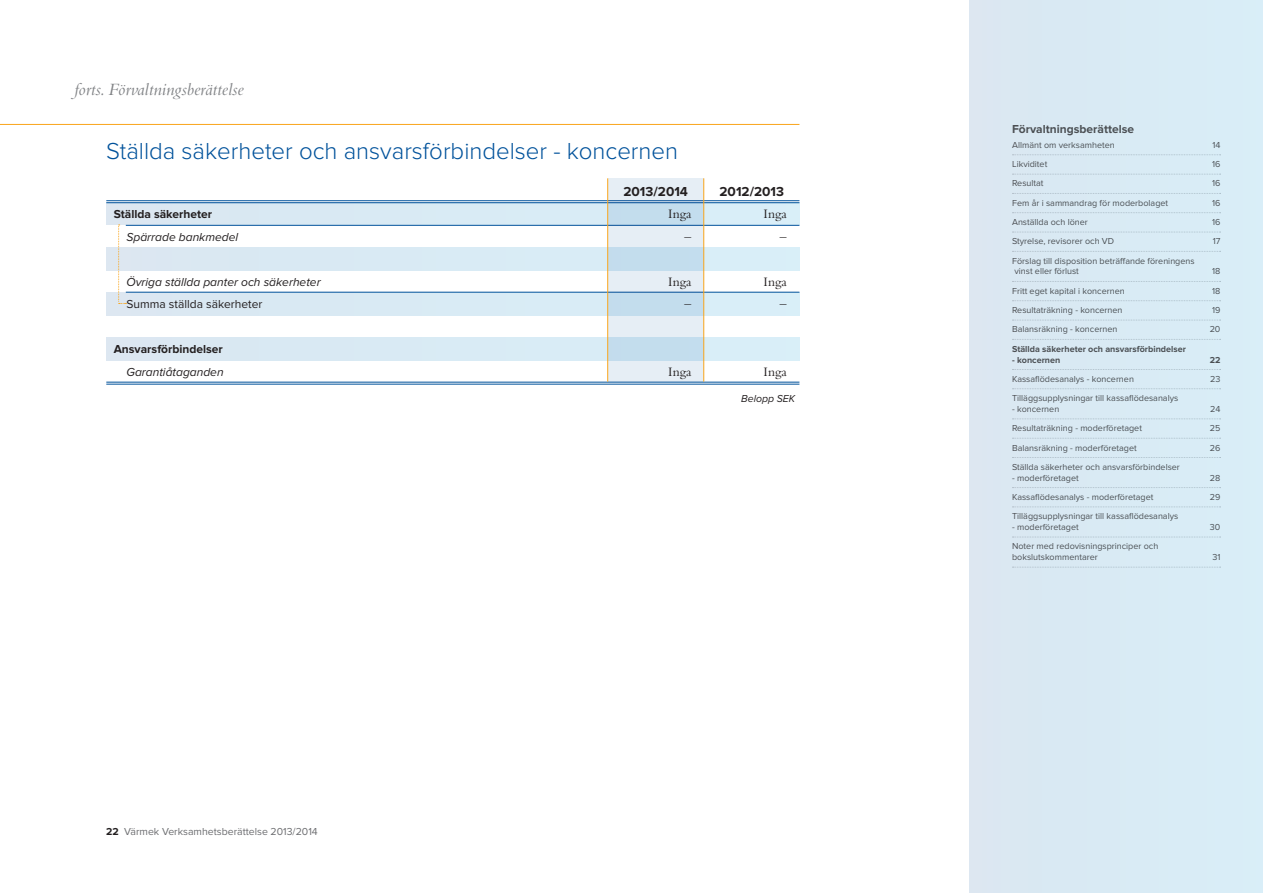
<style>
.page{position:relative;width:1263px;height:893px;background:#fff}
.page>*{position:absolute;margin:0;border:0;box-sizing:border-box;transform-origin:0 0}
.t1{font:300 24px "Proxima Nova";color:#01529b}
.t2{font:italic 18px "Bembo";color:#808285}
.t3{font:13.5px/22.5px "Bembo";color:#231f20;text-align:right}
.t4{font:700 13.5px "Proxima Nova";color:#231f20}
.t5{font:italic 12px "Proxima Nova";color:#231f20}
.t6{font:700 12px "Proxima Nova";color:#231f20}
.t7{font:12px "Proxima Nova";color:#231f20}
.t8{font:10.5px "Proxima Nova";color:#6c6d70}
.t9{font:italic 10.5px "Proxima Nova";color:#231f20}
.t10{font:9px/10.8px "Proxima Nova";color:#231f20}
.t11{font:700 9px "Proxima Nova";color:#231f20}
.s1{font-weight:700;color:#231f20}
</style>
<div class="page">
<hr style="left:0;top:124px;width:799px;height:1px;background:#f9a51b">
<div style="left:106px;top:202px;width:693px;height:23px;background:#d9eaf4"></div>
<div style="left:106px;top:293px;width:693px;height:22px;background:#d9eaf4"></div>
<div style="left:106px;top:247px;width:693px;height:23px;background:#d9eaf4"></div>
<div style="left:106px;top:338px;width:693px;height:22px;background:#d9eaf4"></div>
<hr style="left:126px;top:225px;width:673px;height:1px;background:#01529b">
<hr style="left:126px;top:292px;width:673px;height:1px;background:#01529b">
<hr style="left:106px;top:200px;width:693px;height:1px;background:#01529b">
<hr style="left:106px;top:202px;width:693px;height:1px;background:#01529b">
<hr style="left:106px;top:382px;width:693px;height:1px;background:#01529b">
<hr style="left:106px;top:384px;width:693px;height:1px;background:#01529b">
<svg style="left:608px;top:178px;width:95px;height:204px;background:#d1e2ee"></svg>
<hr style="left:703px;top:178px;width:1px;height:204px;background:#f9a51b">
<hr style="left:607px;top:178px;width:1px;height:204px;background:#f9a51b">
<svg style="left:118px;top:225px;width:8px;height:79px"></svg>
<div style="left:969px;top:0;width:294px;height:893px;background:#d9eaf4"></div>
<svg style="left:1012px;top:154px;width:209px;height:1px"></svg>
<svg style="left:1012px;top:174px;width:209px;height:1px"></svg>
<svg style="left:1012px;top:193px;width:209px;height:1px"></svg>
<svg style="left:1012px;top:212px;width:209px;height:1px"></svg>
<svg style="left:1012px;top:232px;width:209px;height:1px"></svg>
<svg style="left:1012px;top:251px;width:209px;height:1px"></svg>
<svg style="left:1012px;top:281px;width:209px;height:1px"></svg>
<svg style="left:1012px;top:300px;width:209px;height:1px"></svg>
<svg style="left:1012px;top:320px;width:209px;height:1px"></svg>
<svg style="left:1012px;top:339px;width:209px;height:1px"></svg>
<svg style="left:1012px;top:369px;width:209px;height:1px"></svg>
<svg style="left:1012px;top:388px;width:209px;height:1px"></svg>
<svg style="left:1012px;top:418px;width:209px;height:1px"></svg>
<svg style="left:1012px;top:438px;width:209px;height:1px"></svg>
<svg style="left:1012px;top:457px;width:209px;height:1px"></svg>
<svg style="left:1012px;top:487px;width:209px;height:1px"></svg>
<svg style="left:1012px;top:506px;width:209px;height:1px"></svg>
<svg style="left:1012px;top:537px;width:209px;height:1px"></svg>
<svg style="left:1012px;top:567px;width:209px;height:1px"></svg>
<h2 class="t2" style="left:74px;top:78px;width:171px">forts. Förvaltningsberättelse</h2>
<h1 class="t1" style="left:106px;top:138px;width:573px">Ställda säkerheter och ansvarsförbindelser - koncernen</h1>
<h3 class="t6" style="left:114px;top:207px;width:100px">Ställda säkerheter</h3>
<h3 class="t5" style="left:126px;top:230px;width:113px">Spärrade bankmedel</h3>
<h3 class="t5" style="left:126px;top:275px;width:196px">Övriga ställda panter och säkerheter</h3>
<h3 class="t7" style="left:126px;top:297px;width:137px">Summa ställda säkerheter</h3>
<h3 class="t6" style="left:114px;top:342px;width:111px">Ansvarsförbindelser</h3>
<h3 class="t5" style="left:126px;top:365px;width:99px">Garantiåtaganden</h3>
<h3 class="t4" style="left:623px;top:183px;width:66px">2013/2014</h3>
<h3 class="t3" style="left:668px;top:202px;width:25px">Inga –</h3>
<h3 class="t3" style="left:668px;top:270px;width:25px">Inga –</h3>
<h3 class="t3" style="left:668px;top:360px;width:25px">Inga</h3>
<h3 class="t4" style="left:719px;top:183px;width:66px">2012/2013</h3>
<h3 class="t3" style="left:763px;top:202px;width:25px">Inga –</h3>
<h3 class="t3" style="left:763px;top:270px;width:25px">Inga –</h3>
<h3 class="t3" style="left:763px;top:360px;width:25px">Inga</h3>
<p class="t9" style="left:741px;top:393px;width:56px">Belopp SEK</p>
<p class="t8" style="left:106px;top:826px;width:213px"><span class="s1">22</span> Värmek Verksamhetsberättelse 2013/2014</p>
<h3 class="t6" style="left:1012px;top:122px;width:124px">Förvaltningsberättelse</h3>
<p class="t10" style="left:1012px;top:140px;width:104px">Allmänt om verksamheten</p>
<p class="t10" style="left:1212px;top:140px;width:10px">14</p>
<p class="t10" style="left:1012px;top:159px;width:37px">Likviditet</p>
<p class="t10" style="left:1212px;top:159px;width:10px">16</p>
<p class="t10" style="left:1012px;top:178px;width:33px">Resultat</p>
<p class="t10" style="left:1212px;top:178px;width:10px">16</p>
<p class="t10" style="left:1012px;top:197px;width:158px">Fem år i sammandrag för moderbolaget</p>
<p class="t10" style="left:1212px;top:197px;width:10px">16</p>
<p class="t10" style="left:1012px;top:217px;width:77px">Anställda och löner</p>
<p class="t10" style="left:1212px;top:217px;width:10px">16</p>
<p class="t10" style="left:1012px;top:236px;width:104px">Styrelse, revisorer och VD</p>
<p class="t10" style="left:1213px;top:236px;width:9px">17</p>
<p class="t10" style="left:1012px;top:255px;width:184px">Förslag till disposition beträffande föreningens vinst eller förlust</p>
<p class="t10" style="left:1212px;top:266px;width:10px">18</p>
<p class="t10" style="left:1012px;top:286px;width:114px">Fritt eget kapital i koncernen</p>
<p class="t10" style="left:1212px;top:286px;width:10px">18</p>
<p class="t10" style="left:1012px;top:305px;width:112px">Resultaträkning - koncernen</p>
<p class="t10" style="left:1212px;top:305px;width:10px">19</p>
<p class="t10" style="left:1012px;top:324px;width:107px">Balansräkning - koncernen</p>
<p class="t10" style="left:1210px;top:324px;width:12px">20</p>
<p class="t11" style="left:1012px;top:343px;width:175px">Ställda säkerheter och ansvarsförbindelser</p>
<p class="t11" style="left:1012px;top:354px;width:50px">- koncernen</p>
<p class="t11" style="left:1210px;top:354px;width:12px">22</p>
<p class="t10" style="left:1012px;top:374px;width:123px">Kassaflödesanalys - koncernen</p>
<p class="t10" style="left:1210px;top:374px;width:12px">23</p>
<p class="t10" style="left:1012px;top:393px;width:168px">Tilläggsupplysningar till kassaflödesanalys</p>
<p class="t10" style="left:1012px;top:404px;width:49px">- koncernen</p>
<p class="t10" style="left:1210px;top:404px;width:12px">24</p>
<p class="t10" style="left:1012px;top:423px;width:131px">Resultaträkning - moderföretaget</p>
<p class="t10" style="left:1210px;top:423px;width:12px">25</p>
<p class="t10" style="left:1012px;top:442px;width:126px">Balansräkning - moderföretaget</p>
<p class="t10" style="left:1210px;top:442px;width:12px">26</p>
<p class="t10" style="left:1012px;top:462px;width:169px">Ställda säkerheter och ansvarsförbindelser</p>
<p class="t10" style="left:1012px;top:472px;width:68px">- moderföretaget</p>
<p class="t10" style="left:1210px;top:472px;width:12px">28</p>
<p class="t10" style="left:1012px;top:492px;width:143px">Kassaflödesanalys - moderföretaget</p>
<p class="t10" style="left:1210px;top:492px;width:12px">29</p>
<p class="t10" style="left:1012px;top:511px;width:168px">Tilläggsupplysningar till kassaflödesanalys</p>
<p class="t10" style="left:1012px;top:522px;width:68px">- moderföretaget</p>
<p class="t10" style="left:1210px;top:522px;width:12px">30</p>
<p class="t10" style="left:1012px;top:541px;width:148px">Noter med redovisningsprinciper och bokslutskommentarer</p>
<p class="t10" style="left:1212px;top:552px;width:10px">31</p>
</div>
